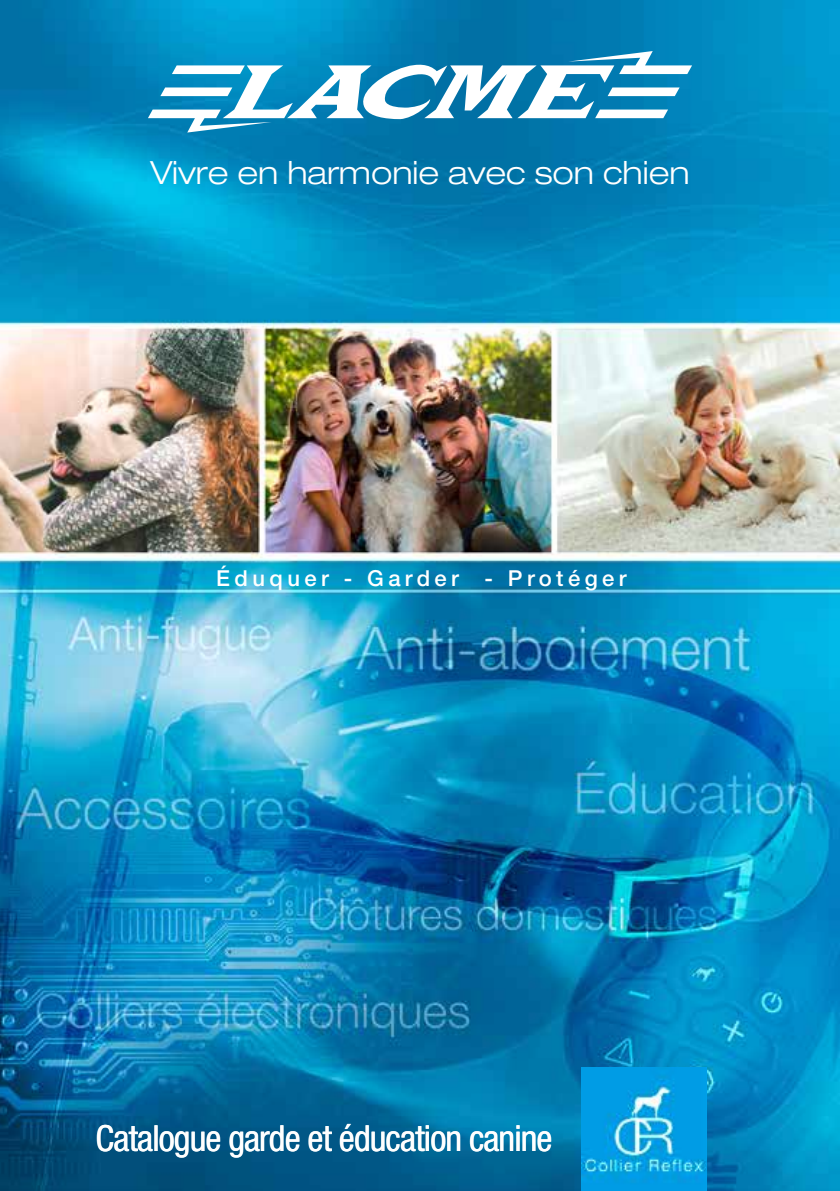
<style>
.page{position:relative;width:840px;height:1191px;background:#fff}
.page>*{position:absolute;margin:0;border:0;box-sizing:border-box;transform-origin:0 0}
.t1{font:condensed 36px "Helvetica Neue LT Std";letter-spacing:-.025em;color:#fff}
.t2{font:300 expanded 32px "Helvetica Neue LT Std";color:#fff}
.t3{font:500 22px "Helvetica Neue LT Std";letter-spacing:.2em;color:#fff}
</style>
<div class="page">
<img style="left:0;top:0;width:839px;height:1191px">
<svg style="left:581px;top:1067px;width:125px;height:124px;background:#14a4e4"></svg>
<svg style="left:148px;top:51px;width:543px;height:81px"></svg>
<p class="t2" style="left:150px;top:154px;width:540px">Vivre en harmonie avec son chien</p>
<p class="t3" style="left:216px;top:565px;width:411px">Éduquer - Garder - Protéger</p>
<p class="t1" style="left:95px;top:1117px;width:458px">Catalogue garde et éducation canine</p>
</div>
